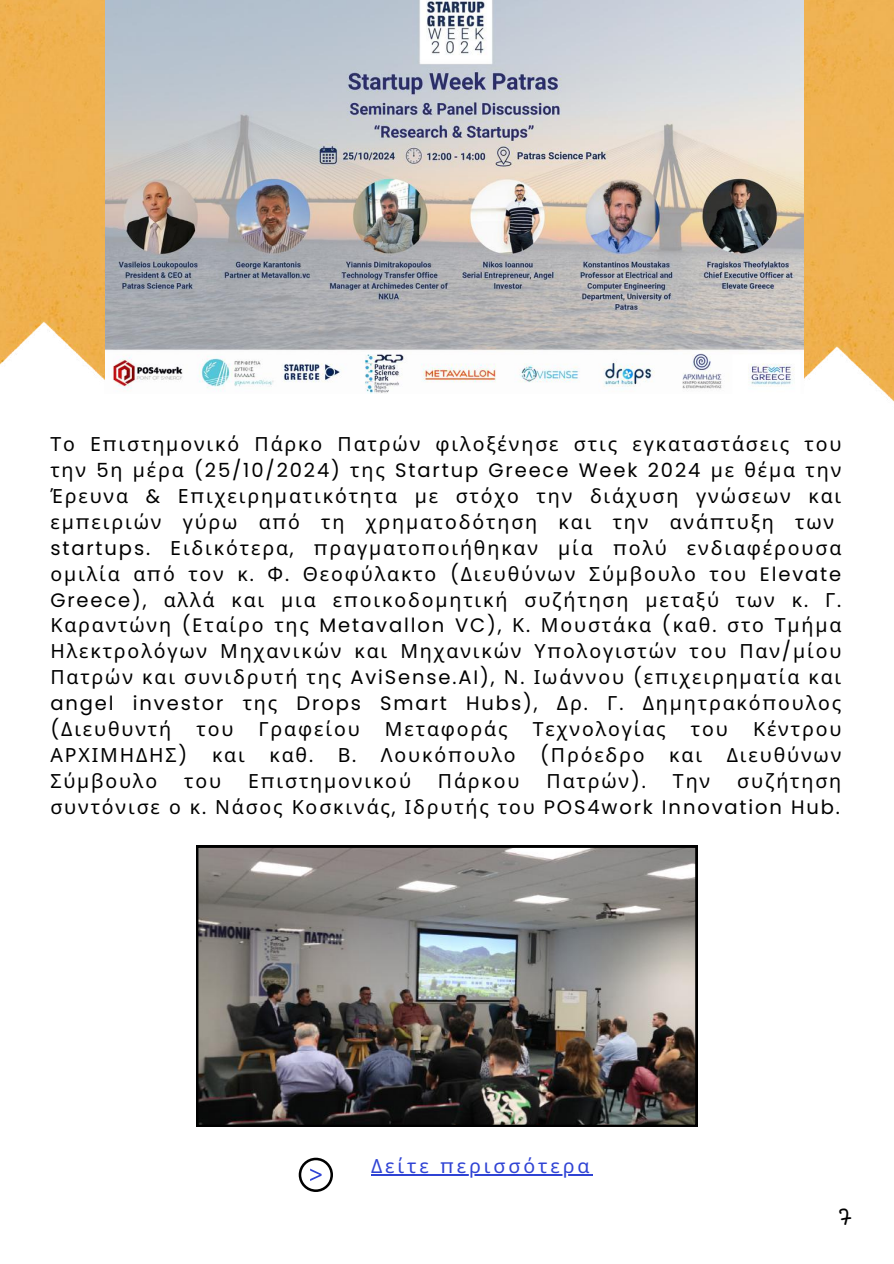
<style>
.page{position:relative;width:894px;height:1264px;background:#fff}
.page>*{position:absolute;margin:0;border:0;box-sizing:border-box;transform-origin:0 0}
.t1{font:30px "Pecita";color:#000}
.t2{font:19.5px/25.8px "Noto Sans";letter-spacing:.095em;color:#000}
.t3{font:19.5px "Poppins";letter-spacing:.095em;color:#000}
.t4{font:19.5px "Noto Sans";letter-spacing:.15em;color:#2f43d4}
.s1{font-family:"Poppins"}
.s2{font-family:"Noto Sans"}
</style>
<div class="page">
<img style="left:196px;top:845px;width:501px;height:281px">
<img style="left:0;top:0;width:803px;height:394px">
<img style="left:804px;top:0;width:89px;height:401px">
<div style="left:298px;top:1157px;width:34px;height:34px;border:3px solid #000;border-radius:50%"></div>
<svg style="left:310px;top:1168px;width:11px;height:12px"></svg>
<hr style="left:371px;top:1174px;width:221px;height:1px;background:#2f43d4">
<p class="t2" style="left:50px;top:431px;width:792px">Το Ε<span class="s1">π</span>ιστημονικό Πάρκο Πατρών φιλοξένησε στις εγκαταστάσεις του</p>
<p class="t3" style="left:50px;top:456px;width:792px"><span class="s2">την</span> 5<span class="s2">η μέρα</span> (25/10/2024) <span class="s2">της</span> Startup Greece Week 2024 <span class="s2">με θέμα την</span></p>
<p class="t2" style="left:50px;top:482px;width:792px">Έρευνα <span class="s1">&amp;</span> Ε<span class="s1">π</span>ιχειρηματικότητα με στόχο την διάχυση γνώσεων και εμ<span class="s1">π</span>ειριών γύρω α<span class="s1">π</span>ό τη χρηματοδότηση και την ανά<span class="s1">π</span>τυξη των <span class="s1">startups.</span> Ειδικότερα<span class="s1">, π</span>ραγματο<span class="s1">π</span>οιήθηκαν μία <span class="s1">π</span>ολύ ενδιαφέρουσα ομιλία α<span class="s1">π</span>ό τον κ<span class="s1">.</span> Φ<span class="s1">.</span> Θεοφύλακτο <span class="s1">(</span>Διευθύνων Σύμβουλο του <span class="s1">Elevate Greece),</span> αλλά και μια ε<span class="s1">π</span>οικοδομητική συζήτηση μεταξύ των κ<span class="s1">.</span> Γ<span class="s1">.<br></span>Καραντώνη <span class="s1">(E</span>ταίρο της <span class="s1">Metavallon VC),</span> Κ<span class="s1">.</span> Μουστάκα <span class="s1">(</span>καθ<span class="s1">.</span> στο Τμήμα Ηλεκτρολόγων Μηχανικών και Μηχανικών Υ<span class="s1">π</span>ολογιστών του Παν<span class="s1">/</span>μίου Πατρών και συνιδρυτή της <span class="s1">AviSense.AI),</span> Ν<span class="s1">.</span> Ιωάννου <span class="s1">(</span>ε<span class="s1">π</span>ιχειρηματία και</p>
<p class="t3" style="left:50px;top:689px;width:792px">angel investor <span class="s2">της</span> Drops Smart Hubs), <span class="s2">Δρ</span>. <span class="s2">Γ</span>. <span class="s2">Δημητρακό</span>π<span class="s2">ουλος</span></p>
<p class="t2" style="left:50px;top:715px;width:122px"><span class="s1">(</span>Διευθυντή</p>
<p class="t2" style="left:196px;top:715px;width:38px">του</p>
<p class="t2" style="left:258px;top:715px;width:103px">Γραφείου</p>
<p class="t2" style="left:385px;top:715px;width:124px">Μεταφοράς</p>
<p class="t2" style="left:532px;top:715px;width:134px">Τεχνολογίας</p>
<p class="t2" style="left:690px;top:715px;width:38px">του</p>
<p class="t2" style="left:752px;top:715px;width:90px">Κέντρου</p>
<p class="t2" style="left:50px;top:741px;width:138px">ΑΡΧΙΜΗΔΗΣ<span class="s1">)</span></p>
<p class="t2" style="left:212px;top:741px;width:34px">και</p>
<p class="t2" style="left:269px;top:741px;width:45px">καθ<span class="s1">.</span></p>
<p class="t2" style="left:337px;top:741px;width:179px">Β<span class="s1">.</span> Λουκό<span class="s1">π</span>ουλο</p>
<p class="t2" style="left:540px;top:741px;width:106px"><span class="s1">(</span>Πρόεδρο</p>
<p class="t2" style="left:669px;top:741px;width:34px">και</p>
<p class="t2" style="left:726px;top:741px;width:116px">Διευθύνων</p>
<p class="t2" style="left:50px;top:767px;width:108px">Σύμβουλο</p>
<p class="t2" style="left:184px;top:767px;width:38px">του</p>
<p class="t2" style="left:248px;top:767px;width:164px">Ε<span class="s1">π</span>ιστημονικού</p>
<p class="t2" style="left:438px;top:767px;width:83px">Πάρκου</p>
<p class="t2" style="left:546px;top:767px;width:101px">Πατρών<span class="s1">).</span></p>
<p class="t2" style="left:672px;top:767px;width:39px">Την</p>
<p class="t2" style="left:50px;top:767px;width:792px;text-align:right">συζήτηση<br>συντόνισε ο κ<span class="s1">.</span> Νάσος Κοσκινάς<span class="s1">,</span> Ιδρυτής του <span class="s1">POS4work Innovation Hub.</span></p>
<p class="t4" style="left:371px;top:1152px;width:220px">Δείτε <span class="s1">π</span>ερισσότερα</p>
<h1 class="t1" style="left:837px;top:1204px;width:16px">7</h1>
</div>
